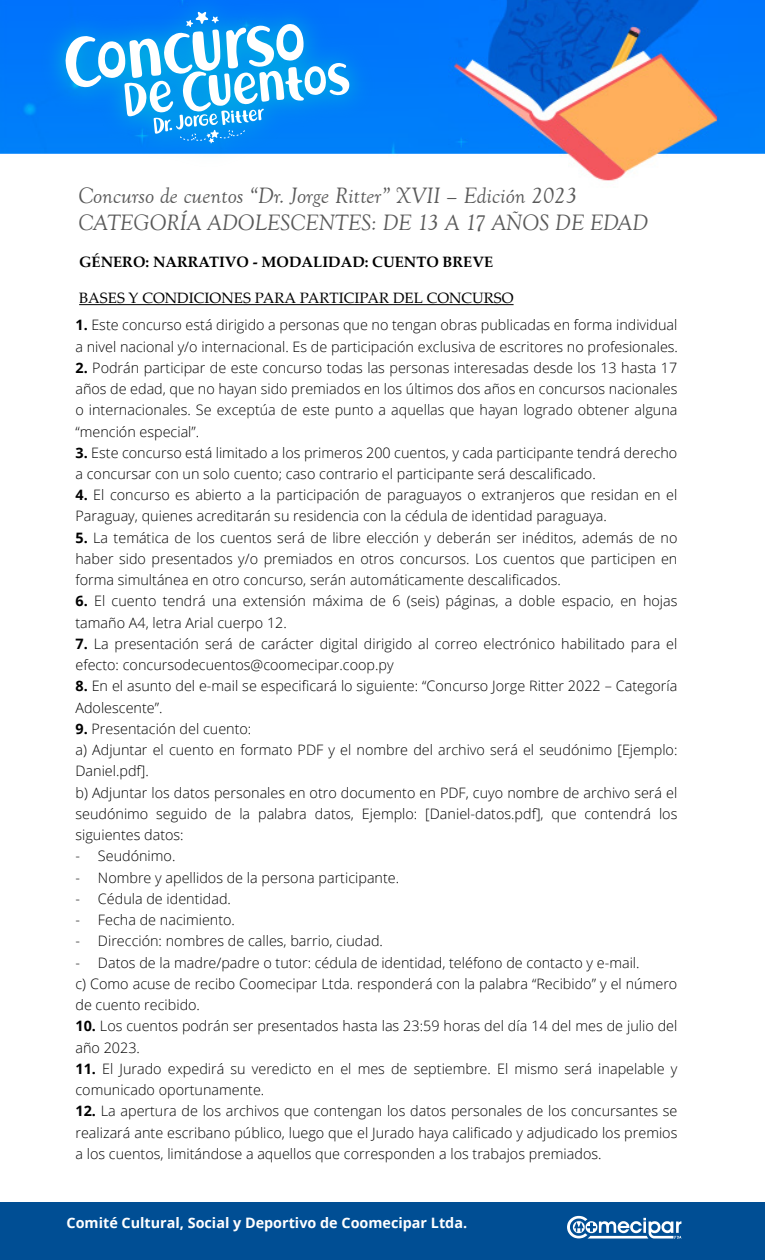
<style>
.page{position:relative;width:765px;height:1260px;background:#fff}
.page>*{position:absolute;margin:0;border:0;box-sizing:border-box;transform-origin:0 0}
.t1{font:italic 22.88px/27.5px "Goudy Old Style T";color:#595959}
.t2{font:15px "Palatino Linotype";color:#000}
.t3{font:700 15px "Palatino Linotype";color:#000}
.t4{font:300 14.38px/21.2px "Open Sans";color:#000}
.t5{font:700 14.38px "Open Sans";color:#fff}
.s1{font-weight:700}
</style>
<div class="page">
<img style="left:0;top:0;width:765px;height:181px">
<hr style="left:79px;top:304px;width:435px;height:1px;background:#000">
<div style="left:1px;top:1203px;width:764px;height:57px;background:#004e94"></div>
<svg style="left:567px;top:1216px;width:114px;height:23px"></svg>
<img style="left:20px;top:0;width:374px;height:181px">
<svg style="left:65px;top:12px;width:285px;height:131px"></svg>
<h1 class="t1" style="left:78px;top:182px;width:571px">Concurso de cuentos “Dr. Jorge Ritter” XVII – Edición 2023<br>CATEGORÍA ADOLESCENTES: DE 13 A 17 AÑOS DE EDAD</h1>
<p class="t3" style="left:79px;top:251px;width:415px">GÉNERO: NARRATIVO - MODALIDAD: CUENTO BREVE</p>
<p class="t2" style="left:79px;top:287px;width:436px">BASES Y CONDICIONES PARA PARTICIPAR DEL CONCURSO</p>
<p class="t4" style="left:75px;top:314px;width:604px"><span class="s1">1.</span> Este concurso está dirigido a personas que no tengan obras publicadas en forma individual a nivel nacional y/o internacional. Es de participación exclusiva de escritores no profesionales.</p>
<p class="t4" style="left:75px;top:357px;width:603px;text-align:justify"><span class="s1">2.</span> Podrán participar de este concurso todas las personas interesadas desde los 13 hasta 17 años de edad, que no hayan sido premiados en los últimos dos años en concursos nacionales o internacionales. Se exceptúa de este punto a aquellas que hayan logrado obtener alguna “mención especial”.</p>
<p class="t4" style="left:75px;top:442px;width:603px"><span class="s1">3.</span> Este concurso está limitado a los primeros 200 cuentos, y cada participante tendrá derecho a concursar con un solo cuento; caso contrario el participante será descalificado.</p>
<p class="t4" style="left:75px;top:484px;width:603px"><span class="s1">4.</span> El concurso es abierto a la participación de paraguayos o extranjeros que residan en el<br>Paraguay, quienes acreditarán su residencia con la cédula de identidad paraguaya.</p>
<p class="t4" style="left:75px;top:527px;width:603px;text-align:justify"><span class="s1">5.</span> La temática de los cuentos será de libre elección y deberán ser inéditos, además de no haber sido presentados y/o premiados en otros concursos. Los cuentos que participen en forma simultánea en otro concurso, serán automáticamente descalificados.</p>
<p class="t4" style="left:75px;top:590px;width:604px"><span class="s1">6.</span> El cuento tendrá una extensión máxima de 6 (seis) páginas, a doble espacio, en hojas tamaño A4, letra Arial cuerpo 12.</p>
<p class="t4" style="left:75px;top:633px;width:603px"><span class="s1">7.</span> La presentación será de carácter digital dirigido al correo electrónico habilitado para el efecto: concursodecuentos@coomecipar.coop.py</p>
<p class="t4" style="left:75px;top:675px;width:603px"><span class="s1">8.</span> En el asunto del e-mail se especificará lo siguiente: “Concurso Jorge Ritter 2022 – Categoría<br>Adolescente”.</p>
<p class="t4" style="left:75px;top:718px;width:603px"><span class="s1">9.</span> Presentación del cuento:<br>a) Adjuntar el cuento en formato PDF y el nombre del archivo será el seudónimo [Ejemplo:<br>Daniel.pdf].<br>b) Adjuntar los datos personales en otro documento en PDF, cuyo nombre de archivo será el seudónimo seguido de la palabra datos, Ejemplo: [Daniel-datos.pdf], que contendrá los siguientes datos:</p>
<p class="t4" style="left:75px;top:845px;width:101px">- Seudónimo.</p>
<p class="t4" style="left:75px;top:866px;width:325px">- Nombre y apellidos de la persona participante.</p>
<p class="t4" style="left:75px;top:888px;width:157px">- Cédula de identidad.</p>
<p class="t4" style="left:75px;top:909px;width:161px">- Fecha de nacimiento.</p>
<p class="t4" style="left:75px;top:930px;width:309px">- Dirección: nombres de calles, barrio, ciudad.</p>
<p class="t4" style="left:75px;top:951px;width:603px">- Datos de la madre/padre o tutor: cédula de identidad, teléfono de contacto y e-mail.<br>c) Como acuse de recibo Coomecipar Ltda. responderá con la palabra “Recibido” y el número de cuento recibido.</p>
<p class="t4" style="left:75px;top:1015px;width:603px"><span class="s1">10.</span> Los cuentos podrán ser presentados hasta las 23:59 horas del día 14 del mes de julio del año 2023.</p>
<p class="t4" style="left:75px;top:1058px;width:603px"><span class="s1">11.</span> El Jurado expedirá su veredicto en el mes de septiembre. El mismo será inapelable y comunicado oportunamente.</p>
<p class="t4" style="left:75px;top:1100px;width:603px;text-align:justify"><span class="s1">12.</span> La apertura de los archivos que contengan los datos personales de los concursantes se realizará ante escribano público, luego que el Jurado haya calificado y adjudicado los premios a los cuentos, limitándose a aquellos que corresponden a los trabajos premiados.</p>
<p class="t5" style="left:67px;top:1212px;width:402px">Comité Cultural, Social y Deportivo de Coomecipar Ltda.</p>
</div>
